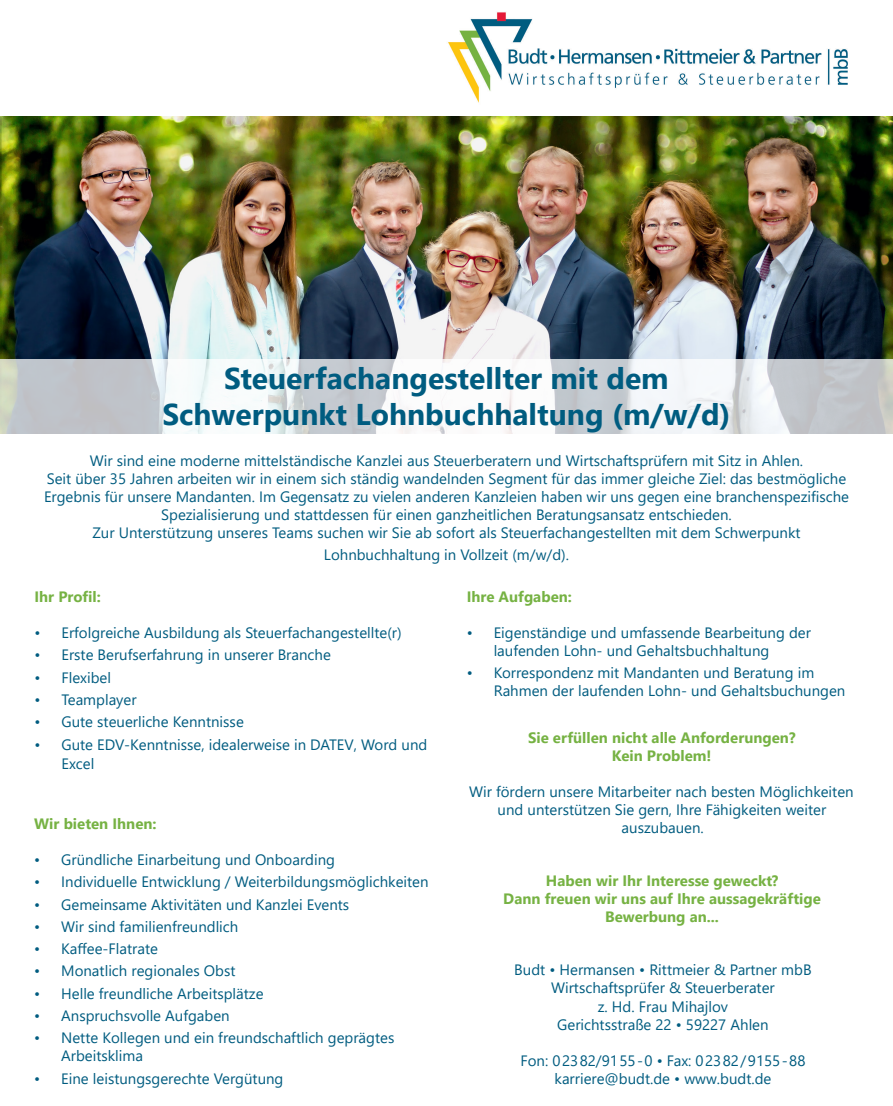
<style>
.page{position:relative;width:893px;height:1106px;background:#fff}
.page>*{position:absolute;margin:0;border:0;box-sizing:border-box;transform-origin:0 0}
.t1{font:700 30px/36px "Segoe UI";color:#005c80;text-align:center}
.Adresse{font:15px/18px "Segoe UI";color:#005c80}
.t2{font:700 15px/18px "Segoe UI";color:#76b243;text-align:center}
.s1{color:#005779}
</style>
<div class="page">
<img style="left:0;top:117px;width:893px;height:242px">
<svg style="left:0;top:359px;width:893px;height:75px"></svg>
<img style="left:448px;top:12px;width:400px;height:91px">
<p class="t1" style="left:162px;top:357px;width:570px">Steuerfachangestellter mit dem<br>Schwerpunkt Lohnbuch<span class="s1">h</span>altung (m/w/d)</p>
<p class="Adresse" style="left:90px;top:450px;width:715px">Wir sind eine moderne mittelständische Kanzlei aus Steuerberatern und Wirtschaftsprüfern mit Sitz in Ahlen.</p>
<p class="Adresse" style="left:44px;top:468px;width:806px;text-align:center">Seit über 35 Jahren arbeiten wir in einem sich ständig wandelnden Segment für das immer gleiche Ziel: das bestmögliche<br>Ergebnis für unsere Mandanten. Im Gegensatz zu vielen anderen Kanzleien haben wir uns gegen eine branchenspezifische<br>Spezialisierung und stattdessen für einen ganzheitlichen Beratungsansatz entschieden.</p>
<p class="Adresse" style="left:92px;top:520px;width:710px;line-height:21.6px;text-align:center">Zur Unterstützung unseres Teams suchen wir Sie ab sofort als Steuerfachangestellten mit dem Schwerpunkt<br>Lohnbuchhaltung in Vollzeit (m/w/d).</p>
<p class="t2" style="left:467px;top:586px;width:107px">Ihre Aufgaben:</p>
<p class="Adresse" style="left:494px;top:622px;width:319px;text-indent:-27px">• Eigenständige und umfassende Bearbeitung der laufenden Lohn- und Gehaltsbuchhaltung</p>
<p class="Adresse" style="left:494px;top:662px;width:353px;text-indent:-27px">• Korrespondenz mit Mandanten und Beratung im<br>Rahmen der laufenden Lohn- und Gehaltsbuchungen</p>
<p class="t2" style="left:34px;top:586px;width:68px">Ihr Profil:</p>
<p class="Adresse" style="left:34px;top:622px;width:369px">• Erfolgreiche Ausbildung als Steuerfachangestellte(r)</p>
<p class="Adresse" style="left:34px;top:645px;width:298px">• Erste Berufserfahrung in unserer Branche</p>
<p class="Adresse" style="left:34px;top:667px;width:78px">• Flexibel</p>
<p class="Adresse" style="left:34px;top:689px;width:104px">• Teamplayer</p>
<p class="Adresse" style="left:34px;top:711px;width:211px">• Gute steuerliche Kenntnisse</p>
<p class="Adresse" style="left:61px;top:733px;width:367px;line-height:19.8px;text-indent:-27px">• Gute EDV-Kenntnisse, idealerweise in DATEV, Word und<br>Excel</p>
<p class="t2" style="left:528px;top:727px;width:269px">Sie erfüllen nicht alle Anforderungen?</p>
<p class="t2" style="left:612px;top:745px;width:101px">Kein Problem!</p>
<p class="Adresse" style="left:469px;top:781px;width:386px;text-align:center">Wir fördern unsere Mitarbeiter nach besten Möglichkeiten und unterstützen Sie gern, Ihre Fähigkeiten weiter auszubauen.</p>
<p class="t2" style="left:34px;top:813px;width:124px">Wir bieten Ihnen:</p>
<p class="Adresse" style="left:34px;top:849px;width:302px">• Gründliche Einarbeitung und Onboarding</p>
<p class="Adresse" style="left:34px;top:871px;width:396px">• Individuelle Entwicklung / Weiterbildungsmöglichkeiten</p>
<p class="Adresse" style="left:34px;top:894px;width:317px">• Gemeinsame Aktivitäten und Kanzlei Events</p>
<p class="Adresse" style="left:34px;top:916px;width:206px">• Wir sind familienfreundlich</p>
<p class="Adresse" style="left:34px;top:938px;width:125px">• Kaffee-Flatrate</p>
<p class="Adresse" style="left:34px;top:960px;width:203px">• Monatlich regionales Obst</p>
<p class="Adresse" style="left:34px;top:983px;width:231px">• Helle freundliche Arbeitsplätze</p>
<p class="Adresse" style="left:34px;top:1005px;width:197px">• Anspruchsvolle Aufgaben</p>
<p class="Adresse" style="left:61px;top:1027px;width:335px;text-indent:-27px">• Nette Kollegen und ein freundschaftlich geprägtes<br>Arbeitsklima</p>
<p class="Adresse" style="left:34px;top:1067px;width:251px">• Eine leistungsgerechte Vergütung</p>
<p class="t2" style="left:546px;top:870px;width:234px">Haben wir Ihr Interesse geweckt?</p>
<p class="t2" style="left:503px;top:888px;width:319px">Dann freuen wir uns auf Ihre aussagekräftige<br>Bewerbung an...</p>
<p class="Adresse" style="left:514px;top:959px;width:299px">Budt • Hermansen • Rittmeier &amp; Partner mbB</p>
<p class="Adresse" style="left:551px;top:977px;width:225px">Wirtschaftsprüfer &amp; Steuerberater</p>
<p class="Adresse" style="left:598px;top:995px;width:132px">z. Hd. Frau Mihajlov</p>
<p class="Adresse" style="left:557px;top:1013px;width:213px">Gerichtsstraße 22 • 59227 Ahlen</p>
<p class="Adresse" style="left:520px;top:1049px;width:286px">Fon: 02382/9155-0 • Fax: 02382/9155-88</p>
<p class="Adresse" style="left:554px;top:1067px;width:218px">karriere@budt.de • www.budt.de</p>
</div>
